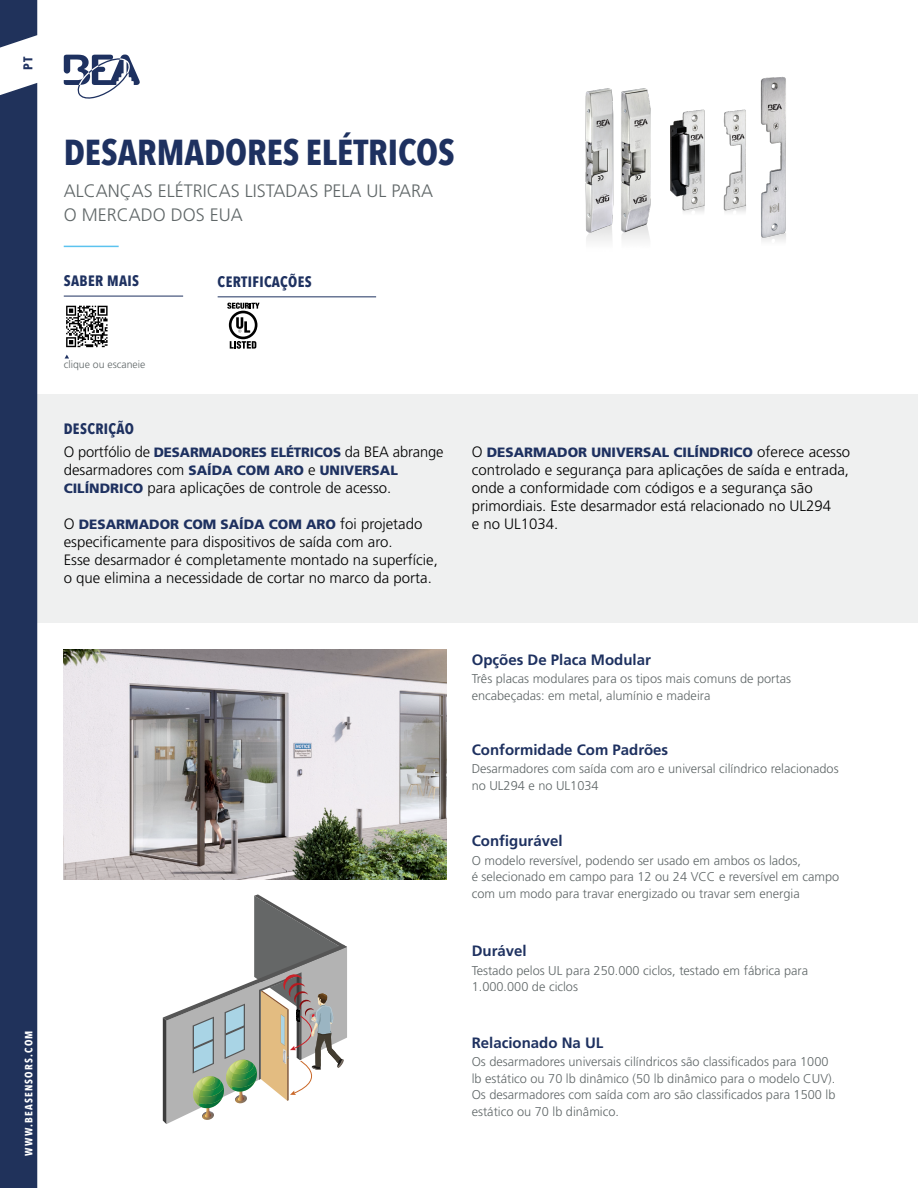
<style>
.page{position:relative;width:918px;height:1188px;background:#fff}
.page>*{position:absolute;margin:0;border:0;box-sizing:border-box;transform-origin:0 0}
.t1{font:700 36px "Avenir Next Condensed";color:#1e3160}
.t2{font:300 18px/24px "Frutiger LT Std";color:#606768}
.t3{font:300 15px/18px "Frutiger LT Std";color:#000}
.t4{font:700 15px "Frutiger LT Std";color:#1e3160}
.t5{font:700 15px "Avenir Next Condensed";letter-spacing:.025em;color:#1e3160}
.t6{font:900 13.5px "Frutiger LT Std";color:#1e3160}
.t7{font:300 12.75px/16.5px "Frutiger LT Std";color:#606768}
.t8{font:700 12.75px "Avenir Next Condensed";color:#1e3160}
.t9{font:700 10.5px "Avenir Next Condensed";letter-spacing:.12em;color:#fff}
.t10{font:300 10.5px "Frutiger LT Std";color:#606768}
.s1{font-weight:900;font-size:13.5px;color:#1e3160}
.s2{font-weight:300;font-size:15px;color:#000}
</style>
<div class="page">
<div style="left:15px;top:395px;width:903px;height:228px;background:#eff0f0"></div>
<div style="left:0;top:83px;width:37px;height:1105px;background:#20325b"></div>
<svg style="left:0;top:0;width:37px;height:48px;background:#3e4e71"></svg>
<svg style="left:64px;top:55px;width:76px;height:44px"></svg>
<svg style="left:65px;top:355px;width:4px;height:4px"></svg>
<img style="left:585px;top:77px;width:201px;height:164px">
<img style="left:64px;top:650px;width:382px;height:229px">
<svg style="left:66px;top:306px;width:42px;height:41px"></svg>
<svg style="left:163px;top:894px;width:184px;height:230px"></svg>
<svg style="left:227px;top:303px;width:33px;height:46px"></svg>
<hr style="left:218px;top:296px;width:158px;height:1px;background:#1e3160">
<hr style="left:64px;top:246px;width:55px;height:1px;background:#5cc3ef">
<hr style="left:64px;top:296px;width:119px;height:1px;background:#1e3160">
<p class="t8" style="left:20px;top:70px;width:15px;rotate:-90deg">PT</p>
<p class="t9" style="left:22px;top:1156px;width:127px;rotate:-90deg">WWW.BEASENSORS.COM</p>
<h1 class="t1" style="left:64px;top:130px;width:392px">DESARMADORES ELÉTRICOS</h1>
<h2 class="t2" style="left:64px;top:179px;width:371px">ALCANÇAS ELÉTRICAS LISTADAS PELA UL PARA<br>O MERCADO DOS EUA</h2>
<p class="t5" style="left:64px;top:272px;width:77px">SABER MAIS</p>
<p class="t5" style="left:218px;top:273px;width:96px">CERTIFICAÇÕES</p>
<p class="t10" style="left:64px;top:359px;width:83px">clique ou escaneie</p>
<p class="t5" style="left:64px;top:420px;width:72px">DESCRIÇÃO</p>
<p class="t3" style="left:64px;top:443px;width:381px">O portfólio de <span class="s1">DESARMADORES ELÉTRICOS</span> da BEA abrange</p>
<p class="t6" style="left:64px;top:462px;width:336px"><span class="s2">desarmadores com</span> SAÍDA COM ARO <span class="s2">e</span> UNIVERSAL</p>
<p class="t3" style="left:64px;top:479px;width:329px"><span class="s1">CILÍNDRICO</span> para aplicações de controle de acesso.</p>
<p class="t6" style="left:64px;top:516px;width:360px"><span class="s2">O</span> DESARMADOR COM SAÍDA COM ARO <span class="s2">foi projetado</span></p>
<p class="t3" style="left:64px;top:533px;width:376px">especificamente para dispositivos de saída com aro.<br>Esse desarmador é completamente montado na superfície, o que elimina a necessidade de cortar no marco da porta.</p>
<p class="t6" style="left:472px;top:444px;width:380px"><span class="s2">O</span> DESARMADOR UNIVERSAL CILÍNDRICO <span class="s2">oferece acesso</span></p>
<p class="t3" style="left:472px;top:461px;width:379px">controlado e segurança para aplicações de saída e entrada, onde a conformidade com códigos e a segurança são primordiais. Este desarmador está relacionado no UL294<br>e no UL1034.</p>
<p class="t4" style="left:472px;top:650px;width:181px">Opções De Placa Modular</p>
<p class="t7" style="left:472px;top:671px;width:321px">Três placas modulares para os tipos mais comuns de portas encabeçadas: em metal, alumínio e madeira</p>
<p class="t4" style="left:472px;top:741px;width:198px">Conformidade Com Padrões</p>
<p class="t7" style="left:472px;top:761px;width:368px">Desarmadores com saída com aro e universal cilíndrico relacionados no UL294 e no UL1034</p>
<p class="t4" style="left:472px;top:832px;width:92px">Configurável</p>
<p class="t7" style="left:472px;top:852px;width:369px">O modelo reversível, podendo ser usado em ambos os lados,<br>é selecionado em campo para 12 ou 24 VCC e reversível em campo com um modo para travar energizado ou travar sem energia</p>
<p class="t4" style="left:472px;top:942px;width:57px">Durável</p>
<p class="t7" style="left:472px;top:962px;width:338px">Testado pelos UL para 250.000 ciclos, testado em fábrica para<br>1.000.000 de ciclos</p>
<p class="t4" style="left:472px;top:1034px;width:133px">Relacionado Na UL</p>
<p class="t7" style="left:472px;top:1054px;width:365px">Os desarmadores universais cilíndricos são classificados para 1000 lb estático ou 70 lb dinâmico (50 lb dinâmico para o modelo CUV).<br>Os desarmadores com saída com aro são classificados para 1500 lb estático ou 70 lb dinâmico.</p>
</div>
